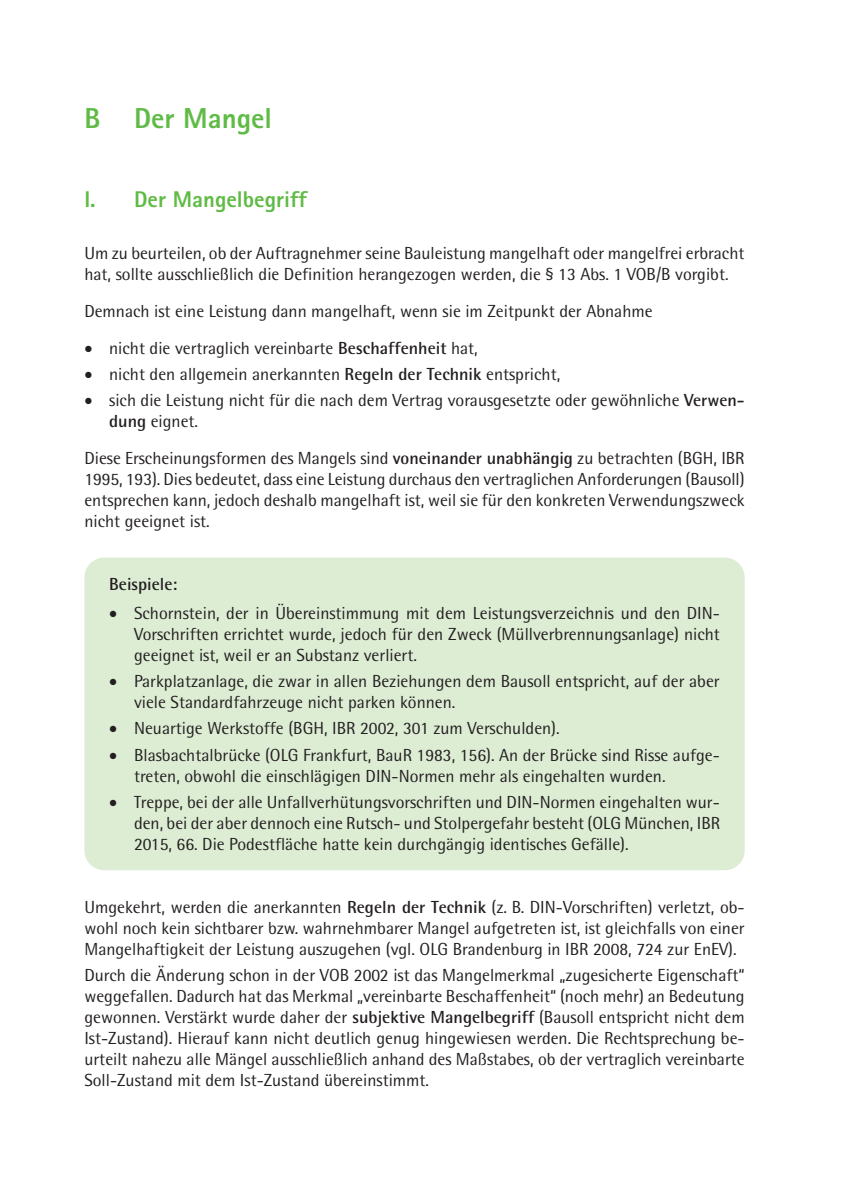
<style>
.page{position:relative;width:844px;height:1191px;background:#fff}
.page>*{position:absolute;margin:0;border:0;box-sizing:border-box;transform-origin:0 0}
.t1{font:800 28.88px "Rotis Sans Serif Std";color:#60bb46}
.t2{font:800 22.75px "Rotis Sans Serif Std";color:#60bb46}
.t3{font:17.5px/21px "Rotis Semi Sans Std";color:#231f20;text-align:justify}
.t4{font:700 17.5px "Rotis Semi Sans Std";color:#231f20}
.s1{font-weight:700}
</style>
<div class="page">
<div style="left:84px;top:557px;width:660px;height:313px;background:#ddedd4;border-radius:20px"></div>
<h1 class="t1" style="left:84px;top:100px;width:189px">B Der Mangel</h1>
<h2 class="t2" style="left:84px;top:184px;width:224px">I. Der Mangelbegriff</h2>
<p class="t3" style="left:84px;top:243px;width:661px">Um zu beurteilen, ob der Auftragnehmer seine Bauleistung mangelhaft oder mangelfrei erbracht hat, sollte ausschließlich die Definition herangezogen werden, die § 13 Abs. 1 VOB/B vorgibt.</p>
<p class="t3" style="left:84px;top:300px;width:569px">Demnach ist eine Leistung dann mangelhaft, wenn sie im Zeitpunkt der Abnahme</p>
<p class="t3" style="left:84px;top:337px;width:395px">• nicht die vertraglich vereinbarte <span class="s1">Beschaffenheit</span> hat,</p>
<p class="t3" style="left:84px;top:363px;width:477px">• nicht den allgemein anerkannten <span class="s1">Regeln der Technik</span> entspricht,</p>
<p class="t3" style="left:109px;top:390px;width:637px;text-indent:-25px">• sich die Leistung nicht für die nach dem Vertrag vorausgesetzte oder gewöhnliche <span class="s1">Verwen&shy;dung</span> eignet.</p>
<p class="t3" style="left:84px;top:447px;width:661px">Diese Erscheinungsformen des Mangels sind <span class="s1">voneinander unabhängig</span> zu betrachten (BGH, IBR 1995, 193). Dies bedeutet, dass eine Leistung durchaus den vertraglichen Anforderungen (Bausoll) entsprechen kann, jedoch deshalb mangelhaft ist, weil sie für den konkreten Verwendungszweck nicht geeignet ist.</p>
<p class="t4" style="left:109px;top:573px;width:70px">Beispiele:</p>
<p class="t3" style="left:134px;top:602px;width:587px;text-indent:-25px">• Schornstein, der in Übereinstimmung mit dem Leistungsverzeichnis und den DIN-Vorschriften errichtet wurde, jedoch für den Zweck (Müllverbrennungsanlage) nicht geeignet ist, weil er an Substanz verliert.</p>
<p class="t3" style="left:134px;top:670px;width:587px;text-indent:-25px">• Parkplatzanlage, die zwar in allen Beziehungen dem Bausoll entspricht, auf der aber viele Standardfahrzeuge nicht parken können.</p>
<p class="t3" style="left:109px;top:718px;width:452px">• Neuartige Werkstoffe (BGH, IBR 2002, 301 zum Verschulden).</p>
<p class="t3" style="left:134px;top:744px;width:587px;text-indent:-25px">• Blasbachtalbrücke (OLG Frankfurt, BauR 1983, 156). An der Brücke sind Risse aufge&shy;treten, obwohl die einschlägigen DIN-Normen mehr als eingehalten wurden.</p>
<p class="t3" style="left:134px;top:791px;width:587px;text-indent:-25px">• Treppe, bei der alle Unfallverhütungsvorschriften und DIN-Normen eingehalten wur&shy;den, bei der aber dennoch eine Rutsch- und Stolpergefahr besteht (OLG München, IBR 2015, 66. Die Podestfläche hatte kein durchgängig identisches Gefälle).</p>
<p class="t3" style="left:84px;top:896px;width:661px">Umgekehrt, werden die anerkannten <span class="s1">Regeln der Technik</span> (z. B. DIN-Vorschriften) verletzt, ob&shy;wohl noch kein sichtbarer bzw. wahrnehmbarer Mangel aufgetreten ist, ist gleichfalls von einer Mangelhaftigkeit der Leistung auszugehen (vgl. OLG Brandenburg in IBR 2008, 724 zur EnEV).</p>
<p class="t3" style="left:84px;top:964px;width:661px">Durch die Änderung schon in der VOB 2002 ist das Mangelmerkmal „zugesicherte Eigenschaft“ weggefallen. Dadurch hat das Merkmal „vereinbarte Beschaffenheit“ (noch mehr) an Bedeutung gewonnen. Verstärkt wurde daher der <span class="s1">subjektive Mangelbegriff</span> (Bausoll entspricht nicht dem Ist-Zustand). Hierauf kann nicht deutlich genug hingewiesen werden. Die Rechtsprechung be&shy;urteilt nahezu alle Mängel ausschließlich anhand des Maßstabes, ob der vertraglich vereinbarte Soll-Zustand mit dem Ist-Zustand übereinstimmt.</p>
</div>
